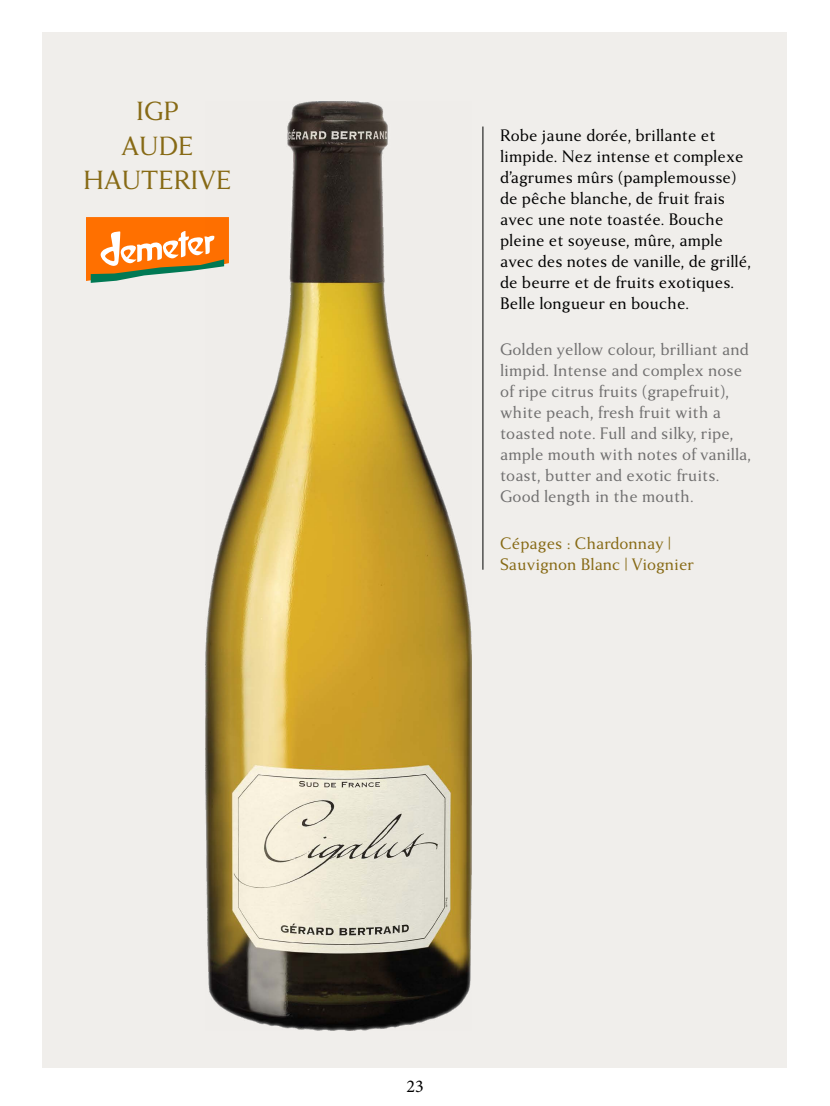
<style>
.page{position:relative;width:830px;height:1106px;background:#fff}
.page>*{position:absolute;margin:0;border:0;box-sizing:border-box;transform-origin:0 0}
.t1{font:28.5px/34.2px "Anziano Pro";color:#876a15;text-align:center}
.t2{font:18px/21px "Anziano Pro";color:#000}
.t3{font:18px/21px "Anziano Pro";color:#717070}
.t4{font:18px/21px "Anziano Pro";color:#876a15}
.t5{font:18px "Minion Pro";color:#000}
</style>
<div class="page">
<div style="left:43px;top:32px;width:744px;height:1035px;background:#f0eeeb"></div>
<hr style="left:482px;top:126px;width:1px;height:443px;background:#000">
<svg style="left:86px;top:217px;width:120px;height:66px;background:#e59448"></svg>
<img style="left:206px;top:102px;width:265px;height:928px">
<img style="left:293px;top:780px;width:93px;height:9px">
<h1 class="t1" style="left:84px;top:95px;width:149px">IGP<br>AUDE<br>HAUTERIVE</h1>
<p class="t2" style="left:500px;top:125px;width:252px">Robe jaune dorée, brillante et limpide. Nez intense et complexe d’agrumes mûrs (pamplemousse) de pêche blanche, de fruit frais avec une note toastée. Bouche pleine et soyeuse, mûre, ample avec des notes de vanille, de grillé, de beurre et de fruits exotiques.<br>Belle longueur en bouche.</p>
<p class="t3" style="left:500px;top:339px;width:252px">Golden yellow colour, brilliant and limpid. Intense and complex nose of ripe citrus fruits (grapefruit), white peach, fresh fruit with a toasted note. Full and silky, ripe, ample mouth with notes of vanilla, toast, butter and exotic fruits.<br>Good length in the mouth.</p>
<p class="t4" style="left:500px;top:533px;width:195px">Cépages : Chardonnay |<br>Sauvignon Blanc | Viognier</p>
<p class="t5" style="left:406px;top:1074px;width:19px">23</p>
</div>
